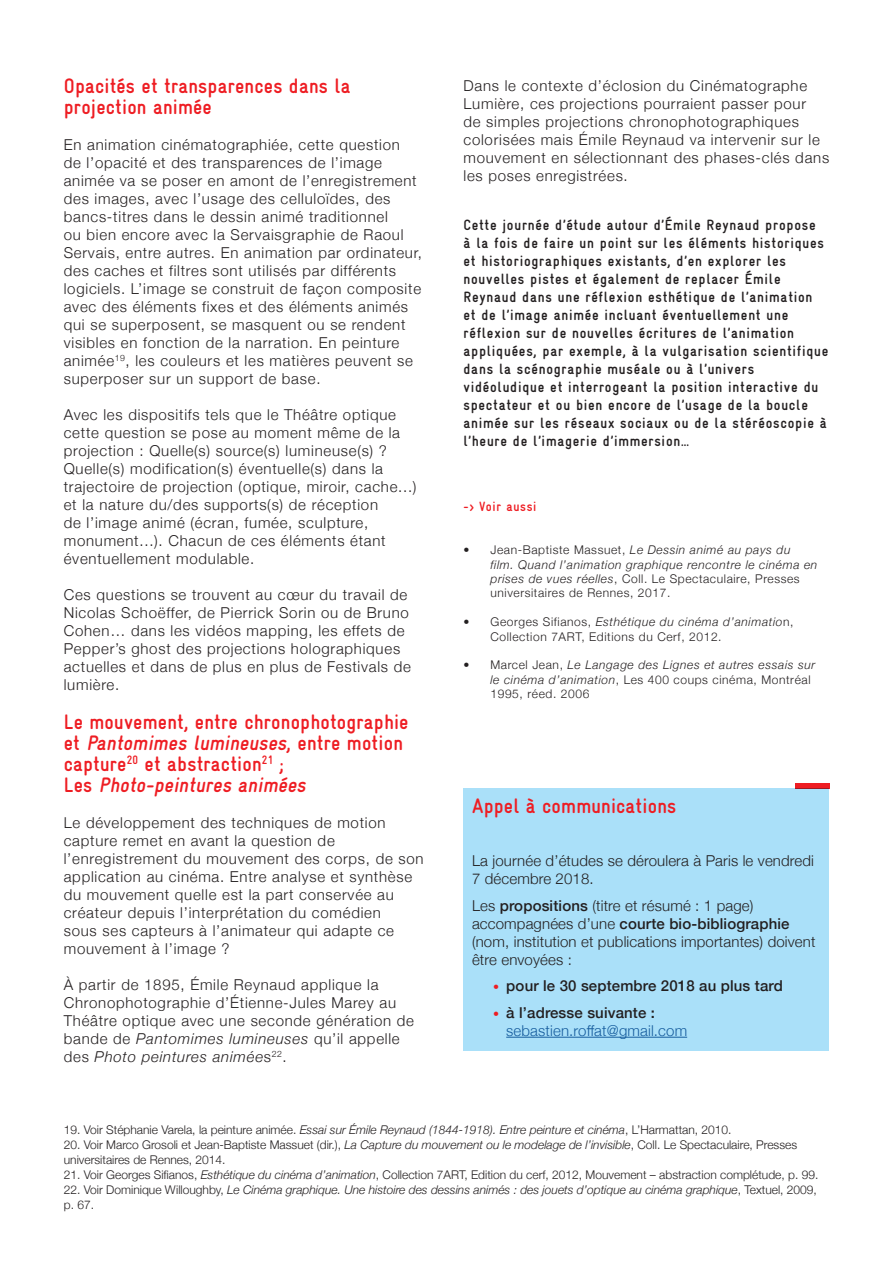
<style>
.page{position:relative;width:893px;height:1263px;background:#fff}
.page>*{position:absolute;margin:0;border:0;box-sizing:border-box;transform-origin:0 0}
.NEF_TITRE3{font:700 21px/21px "Gravur Condensed";letter-spacing:.01em;color:#ee1d23}
.NEF_TITRE3-2{font:italic 700 21px "Gravur Condensed";color:#ee1d23}
.NEF_TITRE3-3{font:300 15px/18px "Helvetica Neue";letter-spacing:.05em;color:#231f20}
.NEF_TEXTE_COURANT{font:700 15px/18px "Gravur Condensed";letter-spacing:.05em;color:#231f20}
.NEF_TITRE_4{font:300 15px/18px "Helvetica Neue";letter-spacing:.01em;color:#231f20}
.NEF_TITRE_4-2{font:300 15px/18px "Helvetica Neue";letter-spacing:.01em;color:#175d9e}
.NEF_TITRE_4-3{font:500 15px "Helvetica Neue";letter-spacing:.01em;color:#231f20}
.NEF_TEXTE_COURANT-2{font:700 13.5px "Gravur Condensed";letter-spacing:.05em;color:#ee1d23}
.t1{font:300 12px/15px "Helvetica Neue";color:#231f20}
.t2{font:italic 300 12px/14.4px "Helvetica Neue";letter-spacing:.05em;color:#231f20}
.t3{font:italic 300 12px/15px "Helvetica Neue";color:#231f20}
.t4{font:300 12px/14.4px "Helvetica Neue";letter-spacing:.05em;color:#231f20}
.s1{font-style:italic}
.s2{font-style:normal}
.s3{font-weight:500}
.s4{font-size:12px;color:#ee1d23}
.s5{font-weight:500;font-size:12px;color:#ee1d23}
.s6{font-weight:500;color:#231f20}
</style>
<div class="page">
<div style="left:463px;top:788px;width:366px;height:262px;background:#aae0f9"></div>
<hr style="left:506px;top:1037px;width:181px;height:1px;background:#175d9e">
<div style="left:795px;top:783px;width:34px;height:5px;background:#ee1d23"></div>
<p class="NEF_TITRE3" style="left:64px;top:75px;width:288px">Opacités et transparences dans la projection animée</p>
<p class="NEF_TITRE3-3" style="left:64px;top:135px;width:360px">En animation cinématographiée, cette question<br>de l’opacité et des transparences de l’image animée va se poser en amont de l’enregistrement des images, avec l’usage des celluloïdes, des bancs-titres dans le dessin animé traditionnel<br>ou bien encore avec la Servaisgraphie de Raoul Servais, entre autres. En animation par ordinateur, des caches et filtres sont utilisés par différents logiciels. L’image se construit de façon composite avec des éléments fixes et des éléments animés qui se superposent, se masquent ou se rendent visibles en fonction de la narration. En peinture animée<sup>19</sup>, les couleurs et les matières peuvent se superposer sur un support de base.</p>
<p class="NEF_TITRE3-3" style="left:64px;top:405px;width:354px">Avec les dispositifs tels que le Théâtre optique cette question se pose au moment même de la projection : Quelle(s) source(s) lumineuse(s) ?<br>Quelle(s) modification(s) éventuelle(s) dans la trajectoire de projection (optique, miroir, cache...) et la nature du/des supports(s) de réception<br>de l’image animé (écran, fumée, sculpture, monument...). Chacun de ces éléments étant éventuellement modulable.</p>
<p class="NEF_TITRE3-3" style="left:64px;top:585px;width:349px">Ces questions se trouvent au cœur du travail de Nicolas Schoëffer, de Pierrick Sorin ou de Bruno Cohen… dans les vidéos mapping, les effets de Pepper’s ghost des projections holographiques actuelles et dans de plus en plus de Festivals de lumière.</p>
<p class="NEF_TITRE3" style="left:64px;top:711px;width:346px">Le mouvement, entre chronophotographie e t <span class="s1">Pantomimes lumineuses</span>, e n t r e m o t i o n capture<sup>20</sup> et abstraction<sup>21</sup> ;</p>
<p class="NEF_TITRE3-2" style="left:64px;top:773px;width:247px"><span class="s2">L e s</span> Photo-peintures animées</p>
<p class="NEF_TITRE3-3" style="left:64px;top:813px;width:361px">Le développement des techniques de motion capture remet en avant la question de l’enregistrement du mouvement des corps, de son application au cinéma. Entre analyse et synthèse du mouvement quelle est la part conservée au créateur depuis l’interprétation du comédien<br>sous ses capteurs à l’animateur qui adapte ce mouvement à l’image ?</p>
<p class="NEF_TITRE3-3" style="left:64px;top:975px;width:352px">À partir de 1895, Émile Reynaud applique la Chronophotographie d’Étienne-Jules Marey au Théâtre optique avec une seconde génération de bande de <span class="s1">Pantomimes lumineuses</span> qu’il appelle des <span class="s1">Photo peintures animée</span>s<sup>22</sup>.</p>
<p class="NEF_TITRE3-3" style="left:463px;top:76px;width:367px">Dans le contexte d’éclosion du Cinématographe Lumière, ces projections pourraient passer pour<br>de simples projections chronophotographiques colorisées mais Émile Reynaud va intervenir sur le mouvement en sélectionnant des phases-clés dans les poses enregistrées.</p>
<p class="NEF_TEXTE_COURANT" style="left:463px;top:216px;width:366px">Cette journée d’étude autour d’Émile Reynaud propose<br>à la fois de faire un point sur les éléments historiques et historiographiques existants, d’en explorer les nouvelles pistes et également de replacer Émile Reynaud dans une réflexion esthétique de l’animation<br>et de l’image animée incluant éventuellement une réflexion sur de nouvelles écritures de l’animation appliquées, par exemple, à la vulgarisation scientifique dans la scénographie muséale ou à l’univers vidéoludique et interrogeant la position interactive du spectateur et ou bien encore de l’usage de la boucle animée sur les réseaux sociaux ou de la stéréoscopie à l’heure de l’imagerie d’immersion…</p>
<p class="NEF_TEXTE_COURANT-2" style="left:463px;top:499px;width:75px">-&gt; Voir aussi</p>
<p class="t2" style="left:490px;top:542px;width:328px;text-indent:-27px"><span class="s2">• Jean-Baptiste Massuet,</span> Le Dessin animé au pays du<br>film. Quand l’animation graphique rencontre le cinéma en prises de vues réelles<span class="s2">, Coll. Le Spectaculaire, Presses universitaires de Rennes, 2017.</span></p>
<p class="t4" style="left:490px;top:614px;width:304px;text-indent:-27px">• Georges Sifianos, <span class="s1">Esthétique du cinéma d’animatio</span>n,<br>Collection 7ART, Editions du Cerf, 2012.</p>
<p class="t2" style="left:490px;top:657px;width:326px;text-indent:-27px"><span class="s2">• Marcel Jean,</span> Le Langage des Lignes et autres essais sur le cinéma d’animation<span class="s2">, Les 400 coups cinéma, Montréal<br>1995, réed. 2006</span></p>
<p class="NEF_TITRE3" style="left:472px;top:795px;width:206px">Appel à communications</p>
<p class="NEF_TITRE_4" style="left:472px;top:851px;width:343px">La journée d’études se déroulera à Paris le vendredi<br>7 décembre 2018.</p>
<p class="NEF_TITRE_4" style="left:472px;top:895px;width:345px">Les <span class="s3">propositions</span> (titre et résumé : 1 page) accompagnées d’une <span class="s3">courte bio-bibliographie </span>(nom, institution et publications importantes) doivent être envoyées :</p>
<p class="NEF_TITRE_4-3" style="left:493px;top:974px;width:291px"><span class="s4">•</span> pour le 30 septembre 2018 au plus tard</p>
<p class="NEF_TITRE_4-2" style="left:506px;top:1002px;width:182px;text-indent:-13px"><span class="s5">•</span> <span class="s6">à l’adresse suivante : </span>sebastien.roffat@gmail.com</p>
<p class="t1" style="left:64px;top:1121px;width:669px">19. Voir Stéphanie Varela, la peinture animée. <span class="s1">Essai sur Émile Reynaud (1844-1918). Entre peinture et cinéma</span>, L’Harmattan, 2010.</p>
<p class="t1" style="left:64px;top:1136px;width:735px">20. Voir Marco Grosoli et Jean-Baptiste Massuet (dir.), <span class="s1">La Capture du mouvement ou le modelage de l’invisible</span>, Coll. Le Spectaculaire, Presses universitaires de Rennes, 2014.</p>
<p class="t1" style="left:64px;top:1166px;width:756px">21. Voir Georges Sifianos, <span class="s1">Esthétique du cinéma d’animation</span>, Collection 7ART, Edition du cerf, 2012, Mouvement – abstraction complétude, p. 99.</p>
<p class="t3" style="left:64px;top:1181px;width:755px"><span class="s2">22. Voir Dominique Willoughby,</span> Le Cinéma graphique. Une histoire des dessins animés : des jouets d’optique au cinéma graphique<span class="s2">, Textuel, 2009, p. 67.</span></p>
</div>
